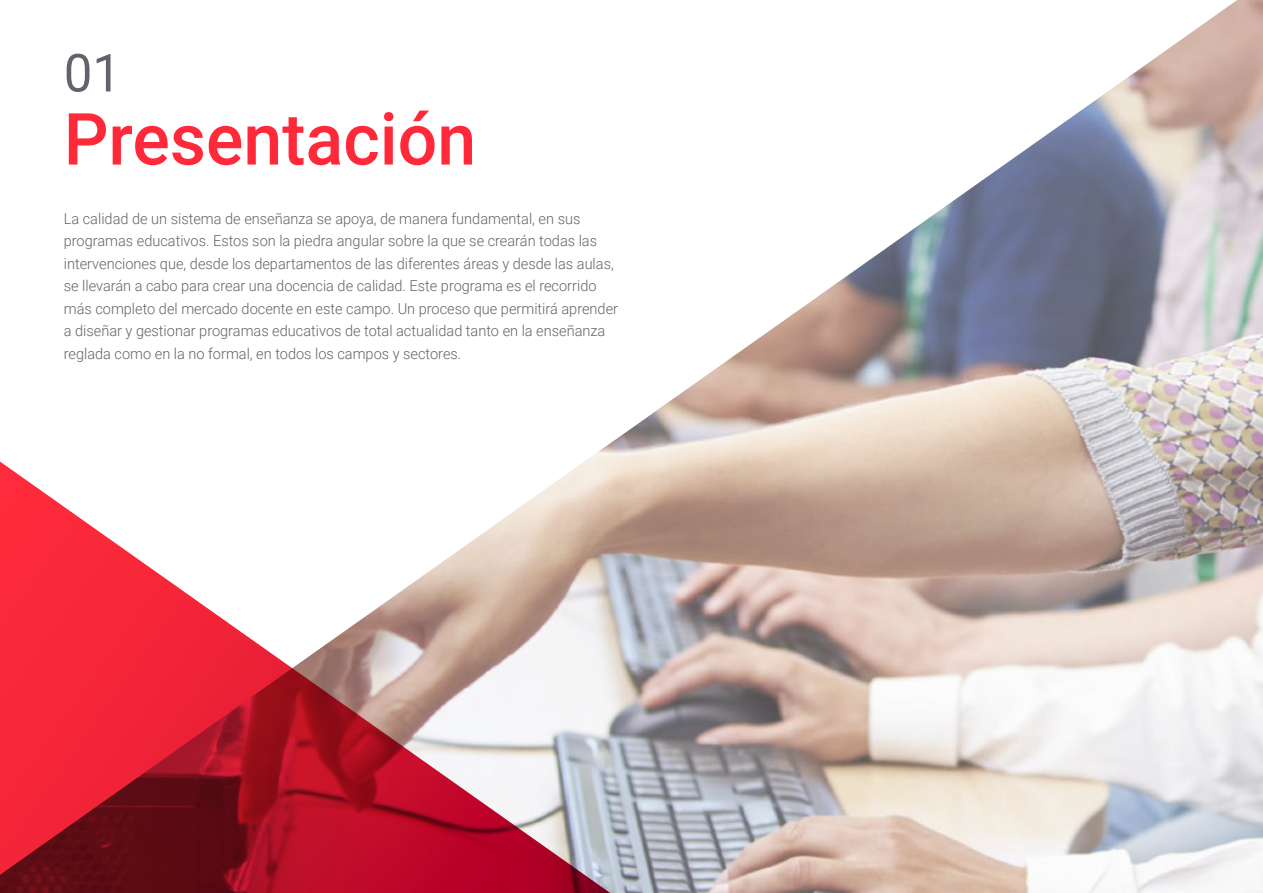
<style>
.page{position:relative;width:1263px;height:893px;background:#fff}
.page>*{position:absolute;margin:0;border:0;box-sizing:border-box;transform-origin:0 0}
.t1{font:500 72px "Roboto";color:#ff293a}
.t2{font:52.5px "Roboto";color:#61646a}
.t3{font:300 15px/22.5px "Roboto";color:#61646a}
</style>
<div class="page">
<img style="left:607px;top:0;width:656px;height:893px">
<svg style="left:0;top:446px;width:640px;height:447px"></svg>
<h2 class="t2" style="left:64px;top:36px;width:59px">01</h2>
<h1 class="t1" style="left:64px;top:89px;width:414px">Presentación</h1>
<p class="t3" style="left:64px;top:207px;width:556px">La calidad de un sistema de enseñanza se apoya, de manera fundamental, en sus programas educativos. Estos son la piedra angular sobre la que se crearán todas las intervenciones que, desde los departamentos de las diferentes áreas y desde las aulas, se llevarán a cabo para crear una docencia de calidad. Este programa es el recorrido más completo del mercado docente en este campo. Un proceso que permitirá aprender a diseñar y gestionar programas educativos de total actualidad tanto en la enseñanza reglada como en la no formal, en todos los campos y sectores.</p>
</div>
